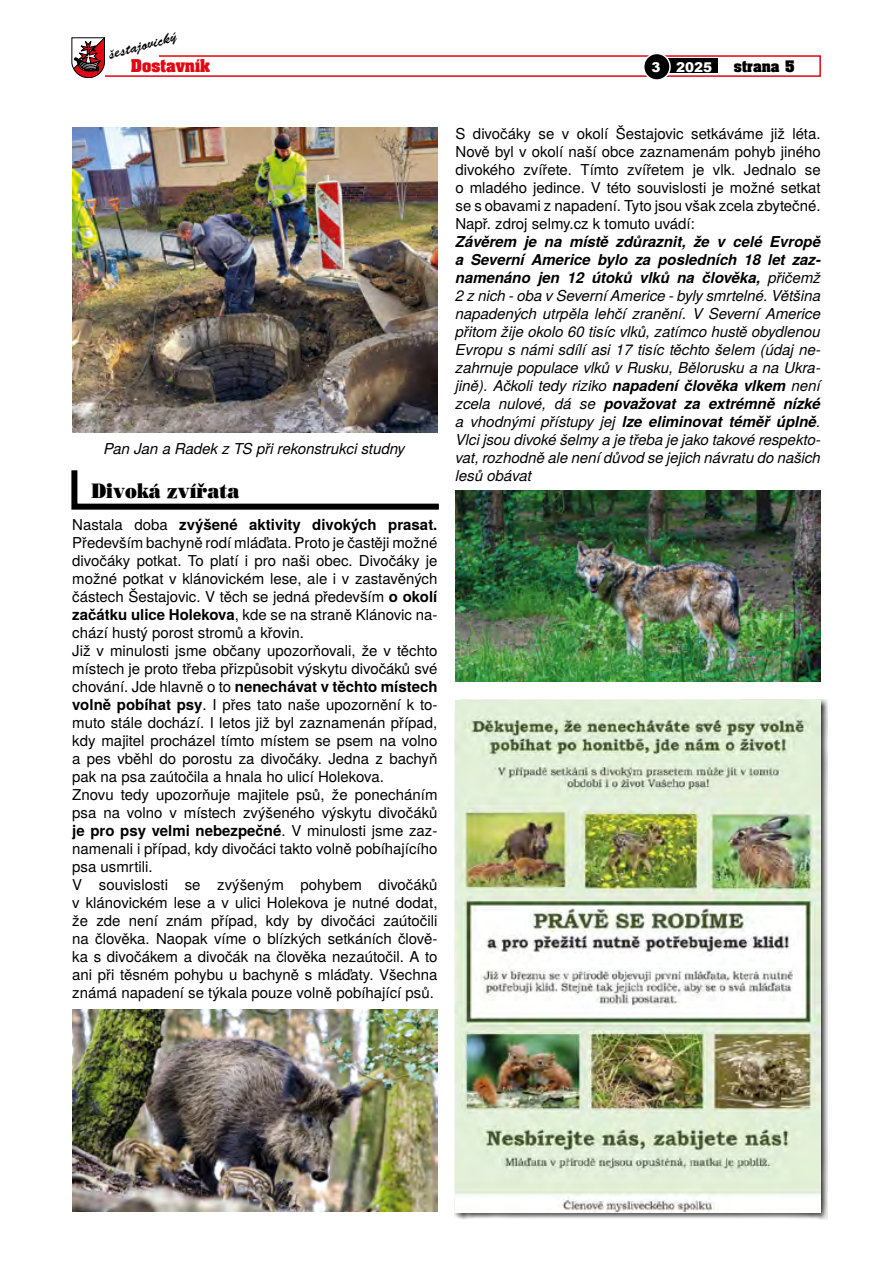
<style>
.page{position:relative;width:893px;height:1263px;background:#fff}
.page>*{position:absolute;margin:0;border:0;box-sizing:border-box;transform-origin:0 0}
.t1{font:21px "Bodnoff CE";color:#000;scale:.85 1}
.t2{font:15px/18px "Te X Gyre Heros";color:#000}
.t3{font:italic 15px/18px "Te X Gyre Heros";color:#000;text-align:justify}
.t4{font:15px "Brush Script DOT";color:#000}
.t5{font:15px "Aardvark CE Bold";color:#e30613}
.t6{font:13.5px "Aardvark CE Bold";color:#000}
.t7{font:900 13.5px "Arial";color:#fff}
.s1{font-weight:700}
</style>
<div class="page">
<div style="left:91px;top:55px;width:730px;height:22px;border:2px solid #e30613"></div>
<div style="left:663px;top:58px;width:55px;height:15px;background:#000"></div>
<div style="left:644px;top:53px;width:26px;height:27px;background:#000;border-radius:50%"></div>
<div style="left:643px;top:53px;width:28px;height:28px;border:2px solid #fff;border-radius:50%"></div>
<svg style="left:72px;top:37px;width:107px;height:41px"></svg>
<svg style="left:71px;top:470px;width:368px;height:40px"></svg>
<img style="left:72px;top:127px;width:366px;height:306px">
<img style="left:72px;top:1010px;width:366px;height:202px">
<img style="left:455px;top:490px;width:366px;height:191px">
<div style="left:454px;top:699px;width:374px;height:520px;background:#000;opacity:.75"></div>
<img style="left:455px;top:701px;width:366px;height:511px">
<p class="t4" style="left:106px;top:46px;width:71px;rotate:-15deg">šestajovický</p>
<p class="t5" style="left:131px;top:55px;width:81px">Dostavník</p>
<p class="t7" style="left:676px;top:57px;width:38px">2025</p>
<p class="t6" style="left:734px;top:57px;width:62px">strana 5</p>
<p class="t7" style="left:651px;top:57px;width:11px">3</p>
<p class="t3" style="left:104px;top:439px;width:303px">Pan Jan a Radek z TS při rekonstrukci studny</p>
<h1 class="t1" style="left:91px;top:478px;width:175px">Divoká zvířata</h1>
<p class="t2" style="left:72px;top:514px;width:367px">Nastala doba <span class="s1">zvýšené aktivity divokých prasat.<br></span>Především bachyně rodí mláďata. Proto je častěji možné divočáky potkat. To platí i pro naši obec. Divočáky je možné potkat v klánovickém lese, ale i v zastavěných částech Šestajovic. V těch se jedná především <span class="s1">o okolí začátku ulice Holekova</span>, kde se na straně Klánovic na&shy;chází hustý porost stromů a křovin.<br>Již v minulosti jsme občany upozorňovali, že v těchto místech je proto třeba přizpůsobit výskytu divočáků své chování. Jde hlavně o to <span class="s1">nenechávat v těchto místech volně pobíhat psy</span>. I přes tato naše upozornění k to&shy;muto stále dochází. I letos již byl zaznamenán případ, kdy majitel procházel tímto místem se psem na volno a pes vběhl do porostu za divočáky. Jedna z bachyň pak na psa zaútočila a hnala ho ulicí Holekova.<br>Znovu tedy upozorňuje majitele psů, že ponecháním psa na volno v místech zvýšeného výskytu divočáků <span class="s1">je pro psy velmi nebezpečné</span>. V minulosti jsme zaz&shy;namenali i případ, kdy divočáci takto volně pobíhajícího psa usmrtili.<br>V souvislosti se zvýšeným pohybem divočáků v klánovickém lese a v ulici Holekova je nutné dodat, že zde není znám případ, kdy by divočáci zaútočili na člověka. Naopak víme o blízkých setkáních člově&shy;ka s divočákem a divočák na člověka nezaútočil. A to ani při těsném pohybu u bachyně s mláďaty. Všechna známá napadení se týkala pouze volně pobíhající psů.</p>
<p class="t2" style="left:455px;top:124px;width:367px;text-align:justify">S divočáky se v okolí Šestajovic setkáváme již léta.<br>Nově byl v okolí naší obce zaznamenám pohyb jiného divokého zvířete. Tímto zvířetem je vlk. Jednalo se o mladého jedince. V této souvislosti je možné setkat se s obavami z napadení. Tyto jsou však zcela zbytečné.<br>Např. zdroj selmy.cz k tomuto uvádí:</p>
<p class="t3" style="left:455px;top:232px;width:367px"><span class="s1">Závěrem je na místě zdůraznit, že v celé Evropě a Severní Americe bylo za posledních 18 let zaz&shy;namenáno jen 12 útoků vlků na člověka,</span> přičemž 2 z nich - oba v Severní Americe - byly smrtelné. Většina napadených utrpěla lehčí zranění. V Severní Americe přitom žije okolo 60 tisíc vlků, zatímco hustě obydlenou Evropu s námi sdílí asi 17 tisíc těchto šelem (údaj ne&shy;zahrnuje populace vlků v Rusku, Bělorusku a na Ukra&shy;jině). Ačkoli tedy riziko <span class="s1">napadení člověka vlkem</span> není zcela nulové, dá se <span class="s1">považovat za extrémně nízké </span>a vhodnými přístupy jej <span class="s1">lze eliminovat téměř úplně</span>.<br>Vlci jsou divoké šelmy a je třeba je jako takové respekto&shy;vat, rozhodně ale není důvod se jejich návratu do našich lesů obávat</p>
</div>
